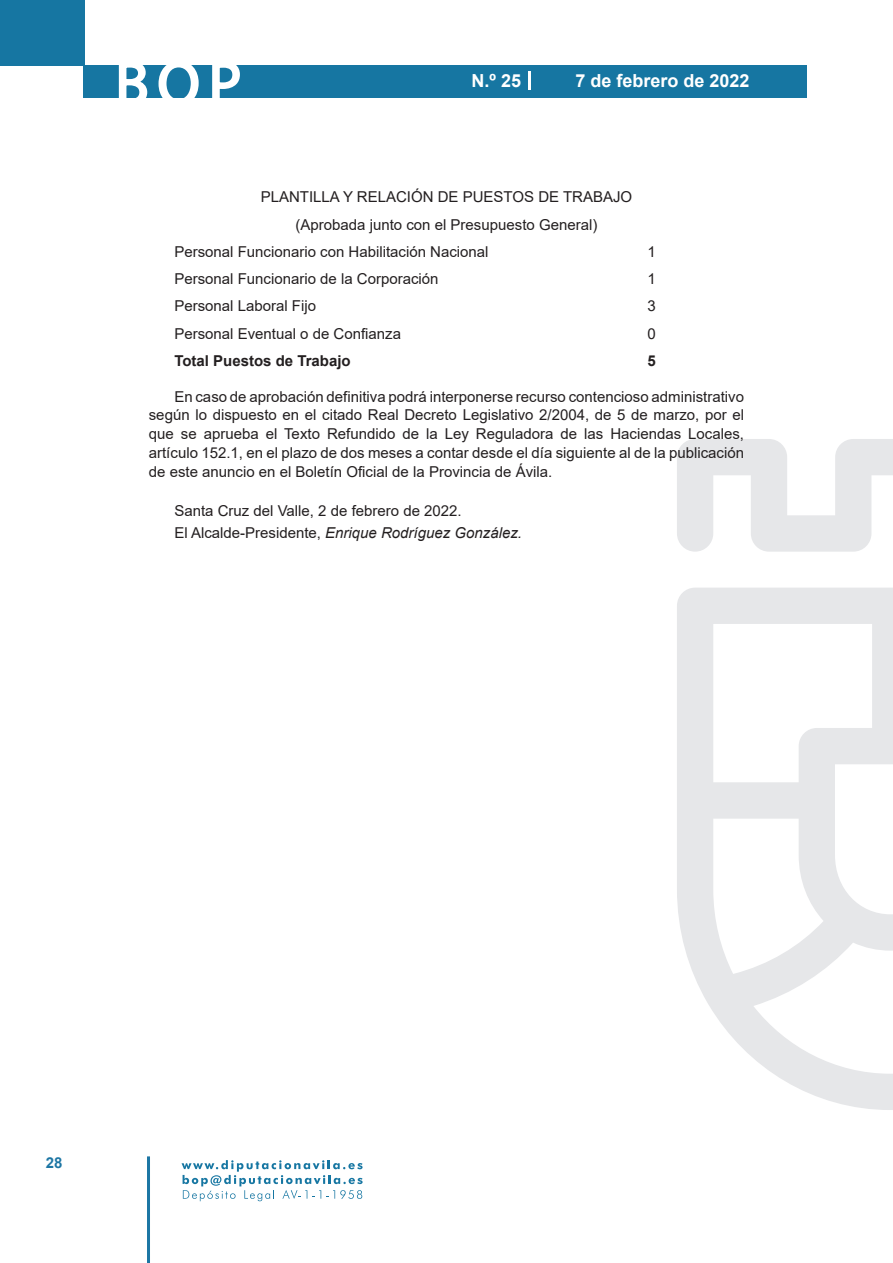
<style>
.page{position:relative;width:893px;height:1263px;background:#fff}
.page>*{position:absolute;margin:0;border:0;box-sizing:border-box;transform-origin:0 0}
.t1{font:500 61.5px "Avant Garde";color:#fff}
.t2{font:700 18px "Arial";color:#fff}
.t3{font:15px/18.8px "Arial";color:#231f20;text-align:justify}
.t4{font:700 15px "Arial";color:#231f20}
.t5{font:700 15px "Arial";color:#1d76a4}
.s1{font-style:italic}
</style>
<div class="page">
<div style="left:0;top:0;width:85px;height:65px;background:#1676a2"></div>
<div style="left:84px;top:65px;width:723px;height:33px;background:#1676a2"></div>
<svg style="left:118px;top:65px;width:30px;height:33px"></svg>
<svg style="left:158px;top:65px;width:41px;height:33px"></svg>
<svg style="left:212px;top:65px;width:28px;height:33px"></svg>
<svg style="left:182px;top:1160px;width:181px;height:41px"></svg>
<hr style="left:147px;top:1156px;width:3px;height:107px;background:#1d76a4">
<svg style="left:529px;top:71px;width:2px;height:19px"></svg>
<svg style="left:677px;top:439px;width:216px;height:671px"></svg>
<h1 class="t1" style="left:115px;top:46px;width:128px">BOP</h1>
<p class="t2" style="left:472px;top:68px;width:51px">N.º 25</p>
<p class="t2" style="left:575px;top:68px;width:176px">7 de febrero de 2022</p>
<p class="t3" style="left:261px;top:188px;width:373px">PLANTILLA Y RELACIÓN DE PUESTOS DE TRABAJO</p>
<p class="t3" style="left:296px;top:215px;width:303px">(Aprobada junto con el Presupuesto General)</p>
<p class="t3" style="left:174px;top:242px;width:316px">Personal Funcionario con Habilitación Nacional</p>
<p class="t3" style="left:647px;top:242px;width:10px">1</p>
<p class="t3" style="left:174px;top:269px;width:266px">Personal Funcionario de la Corporación</p>
<p class="t3" style="left:647px;top:269px;width:10px">1</p>
<p class="t3" style="left:174px;top:297px;width:143px">Personal Laboral Fijo</p>
<p class="t3" style="left:647px;top:297px;width:10px">3</p>
<p class="t3" style="left:174px;top:324px;width:228px">Personal Eventual o de Confianza</p>
<p class="t3" style="left:647px;top:324px;width:10px">0</p>
<p class="t4" style="left:174px;top:350px;width:178px">Total Puestos de Trabajo</p>
<p class="t4" style="left:647px;top:350px;width:10px">5</p>
<p class="t3" style="left:149px;top:387px;width:597px;text-indent:26px">En caso de aprobación definitiva podrá interponerse recurso contencioso administrativo según lo dispuesto en el citado Real Decreto Legislativo 2/2004, de 5 de marzo, por el que se aprueba el Texto Refundido de la Ley Reguladora de las Haciendas Locales, artículo 152.1, en el plazo de dos meses a contar desde el día siguiente al de la publicación de este anuncio en el Boletín Oficial de la Provincia de Ávila.</p>
<p class="t3" style="left:174px;top:499px;width:349px;line-height:22.2px">Santa Cruz del Valle, 2 de febrero de 2022.<br>El Alcalde-Presidente, <span class="s1">Enrique Rodríguez González.</span></p>
<p class="t5" style="left:46px;top:1152px;width:18px">28</p>
</div>
